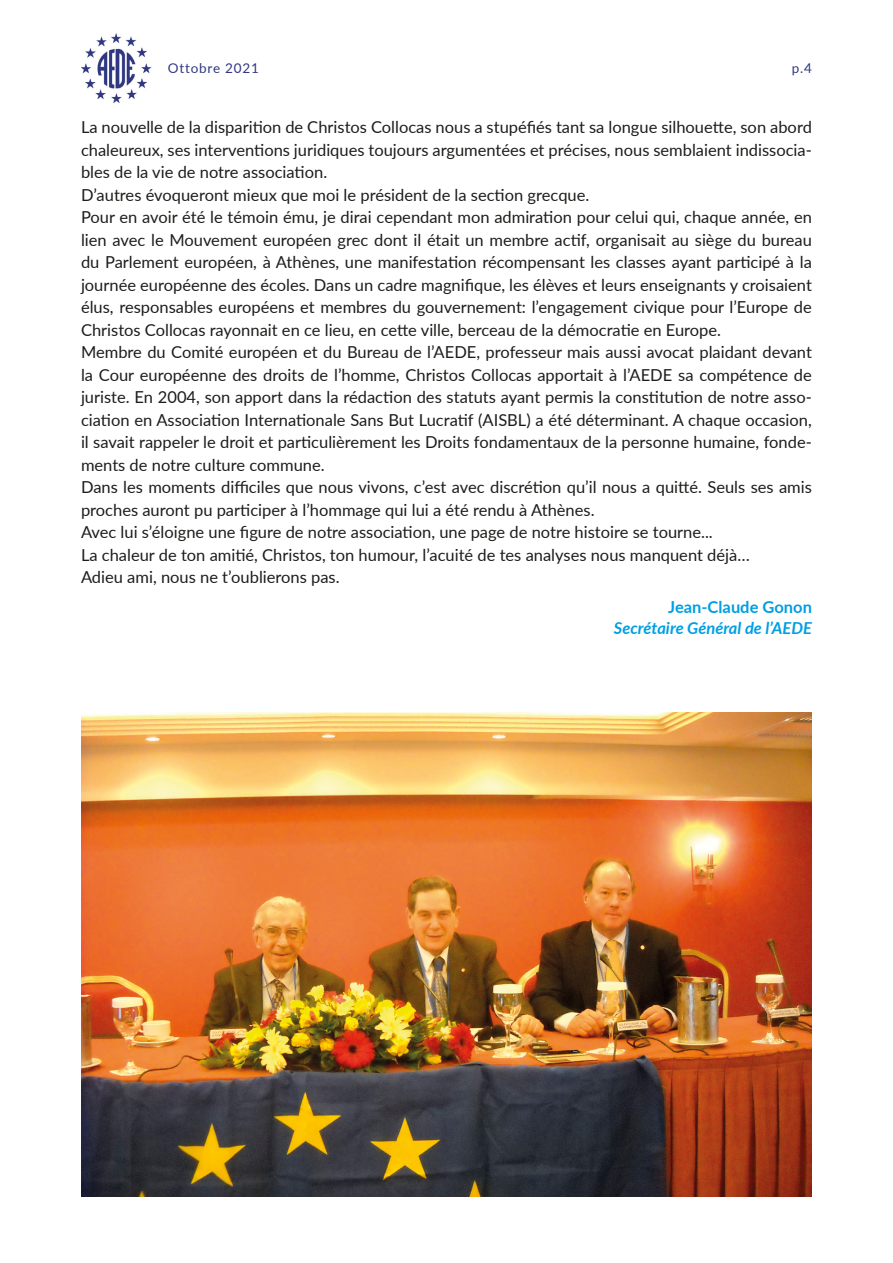
<style>
.page{position:relative;width:893px;height:1263px;background:#fff}
.page>*{position:absolute;margin:0;border:0;box-sizing:border-box;transform-origin:0 0}
.t1{font:16.5px/22.5px "Lato";color:#1d1d1b;text-align:justify}
.t2{font:italic 700 16.5px "Lato";color:#009fe3}
.t3{font:700 16.5px "Lato";color:#009fe3}
.t4{font:13.5px "Lato";letter-spacing:.06em;color:#313881}
</style>
<div class="page">
<img style="left:81px;top:33px;width:70px;height:70px">
<img style="left:81px;top:712px;width:731px;height:485px">
<p class="t4" style="left:168px;top:59px;width:93px">Ottobre 2021</p>
<p class="t4" style="left:792px;top:59px;width:22px">p.4</p>
<p class="t1" style="left:81px;top:115px;width:732px">La nouvelle de la disparition de Christos Collocas nous a stupéfiés tant sa longue silhouette, son abord chaleureux, ses interventions juridiques toujours argumentées et précises, nous semblaient indissocia&shy;bles de la vie de notre association.</p>
<p class="t1" style="left:81px;top:183px;width:510px">D’autres évoqueront mieux que moi le président de la section grecque.</p>
<p class="t1" style="left:81px;top:205px;width:732px">Pour en avoir été le témoin ému, je dirai cependant mon admiration pour celui qui, chaque année, en lien avec le Mouvement européen grec dont il était un membre actif, organisait au siège du bureau du Parlement européen, à Athènes, une manifestation récompensant les classes ayant participé à la journée européenne des écoles. Dans un cadre magnifique, les élèves et leurs enseignants y croisaient élus, responsables européens et membres du gouvernement: l’engagement civique pour l’Europe de Christos Collocas rayonnait en ce lieu, en cette ville, berceau de la démocratie en Europe.</p>
<p class="t1" style="left:81px;top:340px;width:732px">Membre du Comité européen et du Bureau de l’AEDE, professeur mais aussi avocat plaidant devant la Cour européenne des droits de l’homme, Christos Collocas apportait à l’AEDE sa compétence de juriste. En 2004, son apport dans la rédaction des statuts ayant permis la constitution de notre asso&shy;ciation en Association Internationale Sans But Lucratif (AISBL) a été déterminant. A chaque occasion, il savait rappeler le droit et particulièrement les Droits fondamentaux de la personne humaine, fonde&shy;ments de notre culture commune.</p>
<p class="t1" style="left:81px;top:475px;width:732px">Dans les moments difficiles que nous vivons, c’est avec discrétion qu’il nous a quitté. Seuls ses amis proches auront pu participer à l’hommage qui lui a été rendu à Athènes.</p>
<p class="t1" style="left:81px;top:520px;width:633px">Avec lui s’éloigne une figure de notre association, une page de notre histoire se tourne...</p>
<p class="t1" style="left:81px;top:543px;width:670px">La chaleur de ton amitié, Christos, ton humour, l’acuité de tes analyses nous manquent déjà…</p>
<p class="t1" style="left:81px;top:565px;width:260px">Adieu ami, nous ne t’oublierons pas.</p>
<p class="t3" style="left:668px;top:595px;width:145px">Jean-Claude Gonon</p>
<p class="t2" style="left:614px;top:616px;width:200px">Secrétaire Général de l’AEDE</p>
</div>
